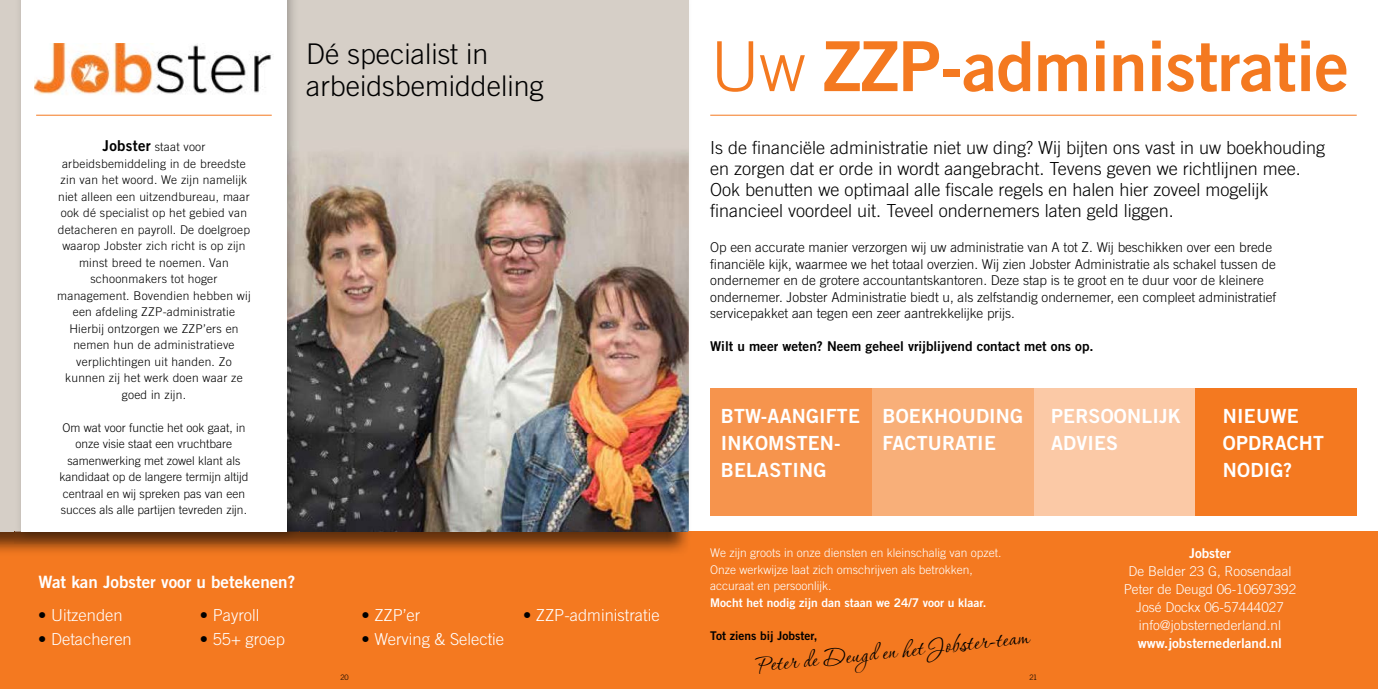
<style>
.page{position:relative;width:1378px;height:689px;background:#fff}
.page>*{position:absolute;margin:0;border:0;box-sizing:border-box;transform-origin:0 0}
.t1{font:69px "Trade Gothic LT Std Bd 2";letter-spacing:-.01em;color:#f47920}
.t2{font:300 28.5px/31.5px "Trade Gothic LT Std";color:#000}
.t3{font:28.5px "Corinthia";color:#000}
.t4{font:19.5px/27px "Trade Gothic LT Std Bd 2";letter-spacing:.01em;color:#fff}
.t5{font:300 18px/21px "Trade Gothic LT Std";color:#000}
.t6{font:16.95px "Trade Gothic LT Std Bd 2";color:#fff}
.t7{font:300 16.5px "Trade Gothic LT Std";color:#fff}
.t8{font:300 13.5px/16.5px "Trade Gothic LT Std";color:#000}
.t9{font:300 13.5px/18px "Trade Gothic LT Std";color:#fff;text-align:center}
.t10{font:13.5px "Trade Gothic LT Std Bd 2";color:#000}
.t11{font:13.5px "Trade Gothic LT Std Bd 2";color:#fff}
.t12{font:300 12px/16.5px "Trade Gothic LT Std";letter-spacing:.02em;color:#000;text-align:center}
.t13{font:300 12px/16.5px "Trade Gothic LT Std";color:#000;text-align:center}
.t14{font:300 12px/16.5px "Trade Gothic LT Std";color:#fff}
.t15{font:12px "Trade Gothic LT Std Bd 2";color:#fff}
.t16{font:12px "Trade Gothic LT Std Bd 2";color:#000}
.t17{font:300 7.5px "Trade Gothic LT Std";color:#000}
.s1{font-family:"Trade Gothic LT Std";font-weight:300}
.s2{font-family:"Trade Gothic LT Std Bd 2";font-weight:400;font-size:15px}
.s3{color:#000}
</style>
<div class="page">
<div style="left:0;top:531px;width:689px;height:158px;background:#f47920"></div>
<img style="left:0;top:531px;width:689px;height:22px">
<div style="left:0;top:0;width:689px;height:531px;background:#d6cfc7"></div>
<img style="left:299px;top:152px;width:390px;height:379px">
<img style="left:15px;top:0;width:284px;height:544px">
<div style="left:21px;top:0;width:266px;height:531px;background:#fff"></div>
<img style="left:34px;top:43px;width:239px;height:52px">
<hr style="left:36px;top:115px;width:236px;height:1px;background:#f47920">
<div style="left:689px;top:531px;width:689px;height:158px;background:#f47920"></div>
<div style="left:710px;top:388px;width:162px;height:127px;background:#f6944d"></div>
<div style="left:1033px;top:388px;width:162px;height:127px;background:#fbc9a6"></div>
<div style="left:872px;top:388px;width:161px;height:127px;background:#f8af79"></div>
<div style="left:1195px;top:388px;width:161px;height:127px;background:#f47920"></div>
<hr style="left:710px;top:115px;width:646px;height:1px;background:#f47920">
<h2 class="t2" style="left:306px;top:38px;width:239px">Dé specialist in arbeidsbemiddeling</h2>
<h1 class="t1" style="left:710px;top:24px;width:640px"><span class="s1">Uw</span> ZZP-administratie</h1>
<p class="t12" style="left:57px;top:139px;width:195px"><span class="s2">Jobster</span> staat voor arbeidsbemiddeling in de breedste zin van het woord. We zijn namelijk niet alleen een uitzendbureau, maar ook dé specialist op het gebied van detacheren en payroll. De doelgroep waarop Jobster zich richt is op zijn minst breed te noemen. Van schoonmakers tot hoger management. Bovendien hebben wij een afdeling ZZP-administratie<br>Hierbij ontzorgen we ZZP’ers en nemen hun de administratieve verplichtingen uit handen. Zo kunnen zij het werk doen waar ze goed in zijn.</p>
<p class="t13" style="left:60px;top:419px;width:190px">Om wat voor functie het ook gaat, in onze visie staat een vruchtbare samenwerking met zowel klant als kandidaat op de langere termijn altijd centraal en wij spreken pas van een succes als alle partijen tevreden zijn.</p>
<p class="t5" style="left:710px;top:136px;width:616px">Is de financiële administratie niet uw ding? Wij bijten ons vast in uw boekhouding en zorgen dat er orde in wordt aangebracht. Tevens geven we richtlijnen mee.<br>Ook benutten we optimaal alle fiscale regels en halen hier zoveel mogelijk financieel voordeel uit. Teveel ondernemers laten geld liggen.</p>
<p class="t8" style="left:710px;top:239px;width:567px">Op een accurate manier verzorgen wij uw administratie van A tot Z. Wij beschikken over een brede financiële kijk, waarmee we het totaal overzien. Wij zien Jobster Administratie als schakel tussen de ondernemer en de grotere accountantskantoren. Deze stap is te groot en te duur voor de kleinere ondernemer. Jobster Administratie biedt u, als zelfstandig ondernemer, een compleet administratief servicepakket aan tegen een zeer aantrekkelijke prijs.</p>
<p class="t10" style="left:710px;top:338px;width:385px">Wilt u meer weten? Neem geheel vrijblijvend contact met ons op.</p>
<h3 class="t4" style="left:721px;top:402px;width:141px">BTW-AANGIFTE<br>INKOMSTEN-<br>BELASTING</h3>
<h3 class="t4" style="left:882px;top:402px;width:142px">BOEKHOUDING<br>FACTURATIE</h3>
<h3 class="t4" style="left:1051px;top:402px;width:131px">PERSOONLIJK<br>ADVIES</h3>
<h3 class="t4" style="left:1223px;top:402px;width:103px">NIEUWE<br>OPDRACHT<br>NODIG?</h3>
<h3 class="t6" style="left:39px;top:571px;width:258px">Wat kan Jobster voor u betekenen?</h3>
<h3 class="t7" style="left:38px;top:606px;width:86px"><span class="s3">•</span> Uitzenden</h3>
<h3 class="t7" style="left:38px;top:629px;width:95px"><span class="s3">•</span> Detacheren</h3>
<h3 class="t7" style="left:200px;top:606px;width:61px"><span class="s3">•</span> Payroll</h3>
<h3 class="t7" style="left:200px;top:629px;width:87px"><span class="s3">•</span> 55+ groep</h3>
<p class="t14" style="left:710px;top:544px;width:293px">We zijn groots in onze diensten en kleinschalig van opzet.<br>Onze werkwijze laat zich omschrijven als betrokken, accuraat en persoonlijk.</p>
<p class="t15" style="left:710px;top:595px;width:278px">Mocht het nodig zijn dan staan we 24/7 voor u klaar.</p>
<p class="t16" style="left:710px;top:628px;width:109px">Tot ziens bij Jobster,</p>
<h3 class="t7" style="left:361px;top:606px;width:60px"><span class="s3">•</span> ZZP’er</h3>
<h3 class="t7" style="left:361px;top:629px;width:144px"><span class="s3">•</span> Werving &amp; Selectie</h3>
<h3 class="t7" style="left:523px;top:606px;width:138px"><span class="s3">•</span> ZZP-administratie</h3>
<h2 class="t3" style="left:755px;top:651px;width:275px;rotate:-6deg">Peter de Deugd en het Jobster-team</h2>
<p class="t17" style="left:340px;top:672px;width:10px">20</p>
<p class="t17" style="left:1029px;top:672px;width:9px">21</p>
<p class="t11" style="left:1189px;top:545px;width:43px">Jobster</p>
<p class="t9" style="left:1123px;top:562px;width:174px">De Belder 23 G, Roosendaal<br>Peter de Deugd 06-10697392<br>José Dockx 06-57444027 info@jobsternederland.nl</p>
<p class="t11" style="left:1138px;top:635px;width:146px">www.jobsternederland.nl</p>
</div>
